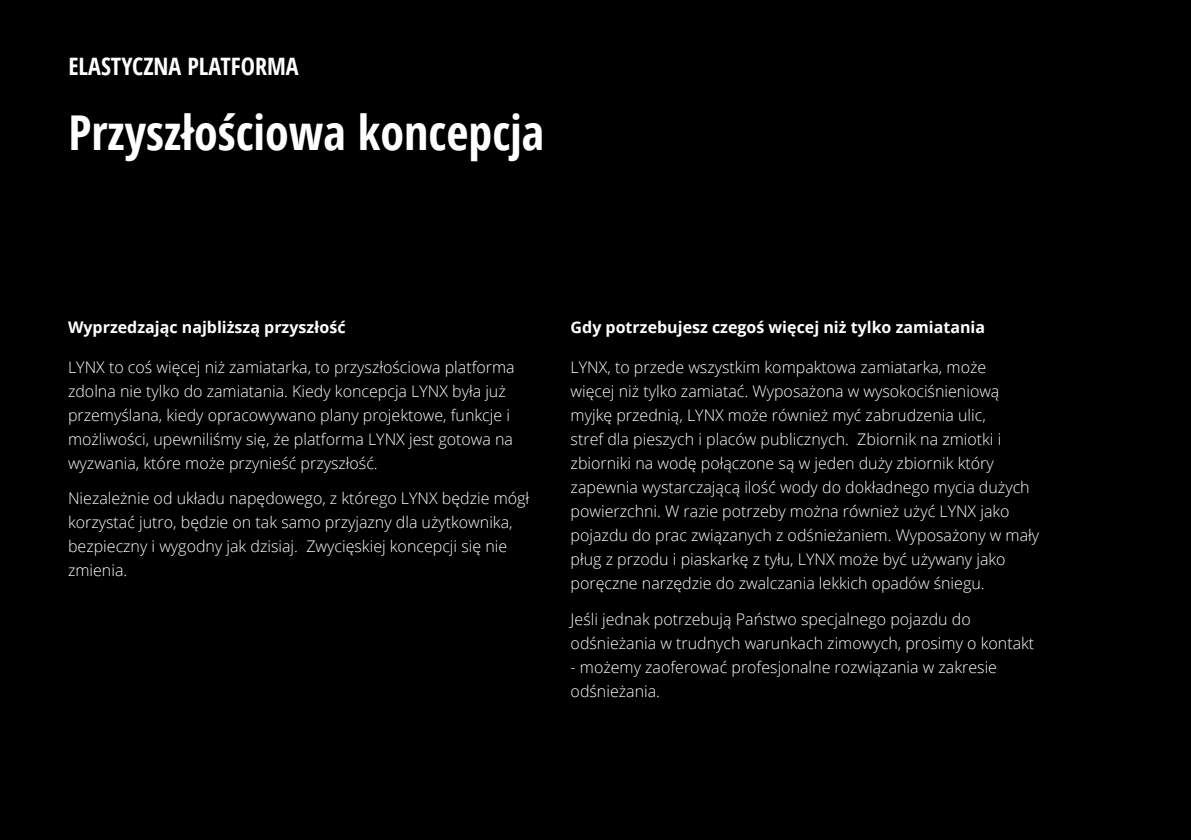
<style>
.page{position:relative;width:1191px;height:840px;background:#fff}
.page>*{position:absolute;margin:0;border:0;box-sizing:border-box;transform-origin:0 0}
.t1{font:700 condensed 48px "Open Sans";color:#fff}
.t2{font:700 condensed 24px "Open Sans";color:#fff}
.t3{font:300 16px/24px "Open Sans";color:#fff}
.t4{font:700 16px "Open Sans";color:#fff}
</style>
<div class="page">
<div style="left:0;top:0;width:1191px;height:839px;background:#000"></div>
<h2 class="t2" style="left:68px;top:50px;width:232px">ELASTYCZNA PLATFORMA</h2>
<h1 class="t1" style="left:68px;top:99px;width:477px">Przyszłościowa koncepcja</h1>
<p class="t4" style="left:68px;top:316px;width:279px">Wyprzedzając najbliższą przyszłość</p>
<p class="t3" style="left:68px;top:354px;width:448px">LYNX to coś więcej niż zamiatarka, to przyszłościowa platforma zdolna nie tylko do zamiatania. Kiedy koncepcja LYNX była już przemyślana, kiedy opracowywano plany projektowe, funkcje i możliwości, upewniliśmy się, że platforma LYNX jest gotowa na wyzwania, które może przynieść przyszłość.</p>
<p class="t3" style="left:68px;top:486px;width:462px">Niezależnie od układu napędowego, z którego LYNX będzie mógł korzystać jutro, będzie on tak samo przyjazny dla użytkownika, bezpieczny i wygodny jak dzisiaj. Zwycięskiej koncepcji się nie zmienia.</p>
<p class="t4" style="left:570px;top:316px;width:416px">Gdy potrzebujesz czegoś więcej niż tylko zamiatania</p>
<p class="t3" style="left:570px;top:354px;width:470px">LYNX, to przede wszystkim kompaktowa zamiatarka, może<br>więcej niż tylko zamiatać. Wyposażona w wysokociśnieniową myjkę przednią, LYNX może również myć zabrudzenia ulic,<br>stref dla pieszych i placów publicznych. Zbiornik na zmiotki i zbiorniki na wodę połączone są w jeden duży zbiornik który zapewnia wystarczającą ilość wody do dokładnego mycia dużych powierzchni. W razie potrzeby można również użyć LYNX jako pojazdu do prac związanych z odśnieżaniem. Wyposażony w mały pług z przodu i piaskarkę z tyłu, LYNX może być używany jako poręczne narzędzie do zwalczania lekkich opadów śniegu.</p>
<p class="t3" style="left:570px;top:606px;width:465px">Jeśli jednak potrzebują Państwo specjalnego pojazdu do odśnieżania w trudnych warunkach zimowych, prosimy o kontakt</p>
<p class="t3" style="left:570px;top:654px;width:428px">- możemy zaoferować profesjonalne rozwiązania w zakresie odśnieżania.</p>
</div>
